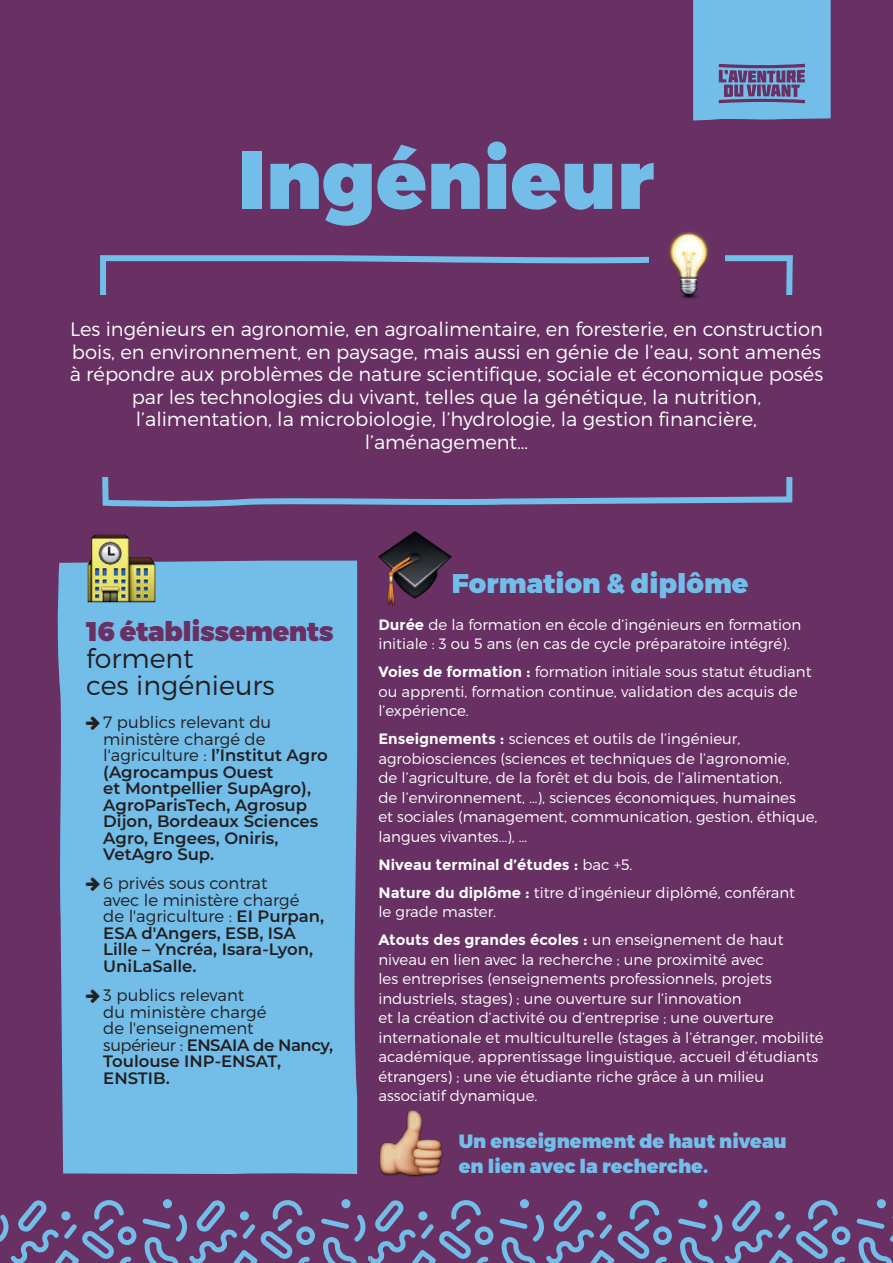
<style>
.page{position:relative;width:893px;height:1263px;background:#683063}
.page>*{position:absolute;margin:0;border:0;box-sizing:border-box;transform-origin:0 0}
.t1{font:900 82.5px "Montserrat";color:#73bde9}
.t2{font:300 27px/27px "Montserrat";color:#231f20}
.t3{font:900 27px "Montserrat";color:#73bde9}
.t4{font:900 27px "Montserrat";letter-spacing:-.015em;color:#683063}
.t5{font:300 19.5px/22.5px "Montserrat";color:#fff;text-align:center}
.t6{font:900 19.2px/25px "Montserrat";color:#73bde9}
.t7{font:600 16.5px/16.5px "Montserrat";color:#231f20}
.t8{font:300 16.5px/16.5px "Montserrat";color:#231f20}
.t9{font:300 15px/19.5px "Montserrat";color:#fff}
.t10{font:700 15px/28px "Montserrat";color:#fff}
.s1{font-weight:300}
.s2{font-weight:600}
.s3{font-weight:700}
</style>
<div class="page">
<svg style="left:103px;top:255px;width:690px;height:252px"></svg>
<div style="left:57px;top:561px;width:301px;height:613px;background:#73bde9"></div>
<div style="left:64px;top:295px;width:765px;height:181px;background:#683063"></div>
<img style="left:85px;top:534px;width:73px;height:71px">
<img style="left:378px;top:531px;width:74px;height:74px">
<img style="left:379px;top:1110px;width:64px;height:67px">
<div style="left:649px;top:247px;width:76px;height:58px;background:#683063"></div>
<img style="left:669px;top:232px;width:40px;height:67px">
<svg style="left:693px;top:0;width:138px;height:120px;background:#71abd7"></svg>
<svg style="left:0;top:1200px;width:136px;height:63px"></svg>
<svg style="left:142px;top:1200px;width:173px;height:63px"></svg>
<div style="left:163px;top:1199px;width:9px;height:9px;background:#73bde9;border-radius:50%"></div>
<div style="left:61px;top:1211px;width:9px;height:9px;background:#73bde9;border-radius:50%"></div>
<div style="left:240px;top:1211px;width:9px;height:9px;background:#73bde9;border-radius:50%"></div>
<svg style="left:321px;top:1200px;width:172px;height:63px"></svg>
<svg style="left:499px;top:1200px;width:173px;height:63px"></svg>
<svg style="left:678px;top:1200px;width:172px;height:63px"></svg>
<svg style="left:856px;top:1216px;width:37px;height:47px"></svg>
<div style="left:520px;top:1199px;width:9px;height:9px;background:#73bde9;border-radius:50%"></div>
<div style="left:698px;top:1199px;width:9px;height:9px;background:#73bde9;border-radius:50%"></div>
<div style="left:877px;top:1199px;width:9px;height:9px;background:#73bde9;border-radius:50%"></div>
<div style="left:418px;top:1211px;width:9px;height:9px;background:#73bde9;border-radius:50%"></div>
<div style="left:597px;top:1211px;width:9px;height:9px;background:#73bde9;border-radius:50%"></div>
<div style="left:775px;top:1211px;width:9px;height:9px;background:#73bde9;border-radius:50%"></div>
<svg style="left:86px;top:716px;width:14px;height:14px"></svg>
<svg style="left:86px;top:877px;width:14px;height:14px"></svg>
<svg style="left:86px;top:989px;width:14px;height:14px"></svg>
<h1 class="t1" style="left:238px;top:148px;width:417px">Ingénieur</h1>
<p class="t5" style="left:70px;top:320px;width:755px">Les ingénieurs en agronomie, en agroalimentaire, en foresterie, en construction bois, en environnement, en paysage, mais aussi en génie de l’eau, sont amenés à répondre aux problèmes de nature scientifique, sociale et économique posés par les technologies du vivant, telles que la génétique, la nutrition, l’alimentation, la microbiologie, l’hydrologie, la gestion financière, l’aménagement…</p>
<h2 class="t4" style="left:86px;top:620px;width:249px">16 établissements</h2>
<h2 class="t2" style="left:86px;top:647px;width:190px">forment<br>ces ingénieurs</h2>
<p class="t7" style="left:103px;top:715px;width:226px"><span class="s1">7 publics relevant du ministère chargé de l'agriculture :</span> l’Institut Agro (Agrocampus Ouest<br>et Montpellier SupAgro),<br>AgroParisTech, Agrosup<br>Dijon, Bordeaux Sciences<br>Agro, Engees, Oniris,<br>VetAgro Sup.</p>
<p class="t7" style="left:103px;top:876px;width:222px"><span class="s1">6 privés sous contrat<br>avec le ministère chargé de l'agriculture :</span> EI Purpan,<br>ESA d'Angers, ESB, ISA<br>Lille – Yncréa, Isara-Lyon,<br>UniLaSalle.</p>
<p class="t8" style="left:103px;top:988px;width:231px">3 publics relevant<br>du ministère chargé<br>de l'enseignement<br>supérieur : <span class="s2">ENSAIA de Nancy,<br>Toulouse INP-ENSAT,<br>ENSTIB.</span></p>
<h2 class="t3" style="left:452px;top:573px;width:298px">Formation &amp; diplôme</h2>
<p class="t9" style="left:378px;top:616px;width:424px"><span class="s3">Durée</span> de la formation en école d’ingénieurs en formation initiale : 3 ou 5 ans (en cas de cycle préparatoire intégré).</p>
<p class="t9" style="left:378px;top:663px;width:435px"><span class="s3">Voies de formation :</span> formation initiale sous statut étudiant ou apprenti, formation continue, validation des acquis de l’expérience.</p>
<p class="t9" style="left:378px;top:730px;width:441px"><span class="s3">Enseignements :</span> sciences et outils de l’ingénieur, agrobiosciences (sciences et techniques de l’agronomie,<br>de l’agriculture, de la forêt et du bois, de l’alimentation,<br>de l’environnement, …), sciences économiques, humaines<br>et sociales (management, communication, gestion, éthique, langues vivantes…), …</p>
<p class="t10" style="left:378px;top:850px;width:418px">Niveau terminal d’études : <span class="s1">bac +5.<br></span>Nature du diplôme : <span class="s1">titre d’ingénieur diplômé, conférant</span></p>
<p class="t9" style="left:378px;top:899px;width:407px;line-height:28px">le grade master.<br><span class="s3">Atouts des grandes écoles :</span> un enseignement de haut</p>
<p class="t9" style="left:378px;top:951px;width:447px">niveau en lien avec la recherche ; une proximité avec<br>les entreprises (enseignements professionnels, projets industriels, stages) ; une ouverture sur l’innovation<br>et la création d’activité ou d’entreprise ; une ouverture internationale et multiculturelle (stages à l’étranger, mobilité académique, apprentissage linguistique, accueil d’étudiants étrangers) ; une vie étudiante riche grâce à un milieu associatif dynamique.</p>
<p class="t6" style="left:459px;top:1130px;width:330px">Un enseignement de haut niveau en lien avec la recherche.</p>
</div>
